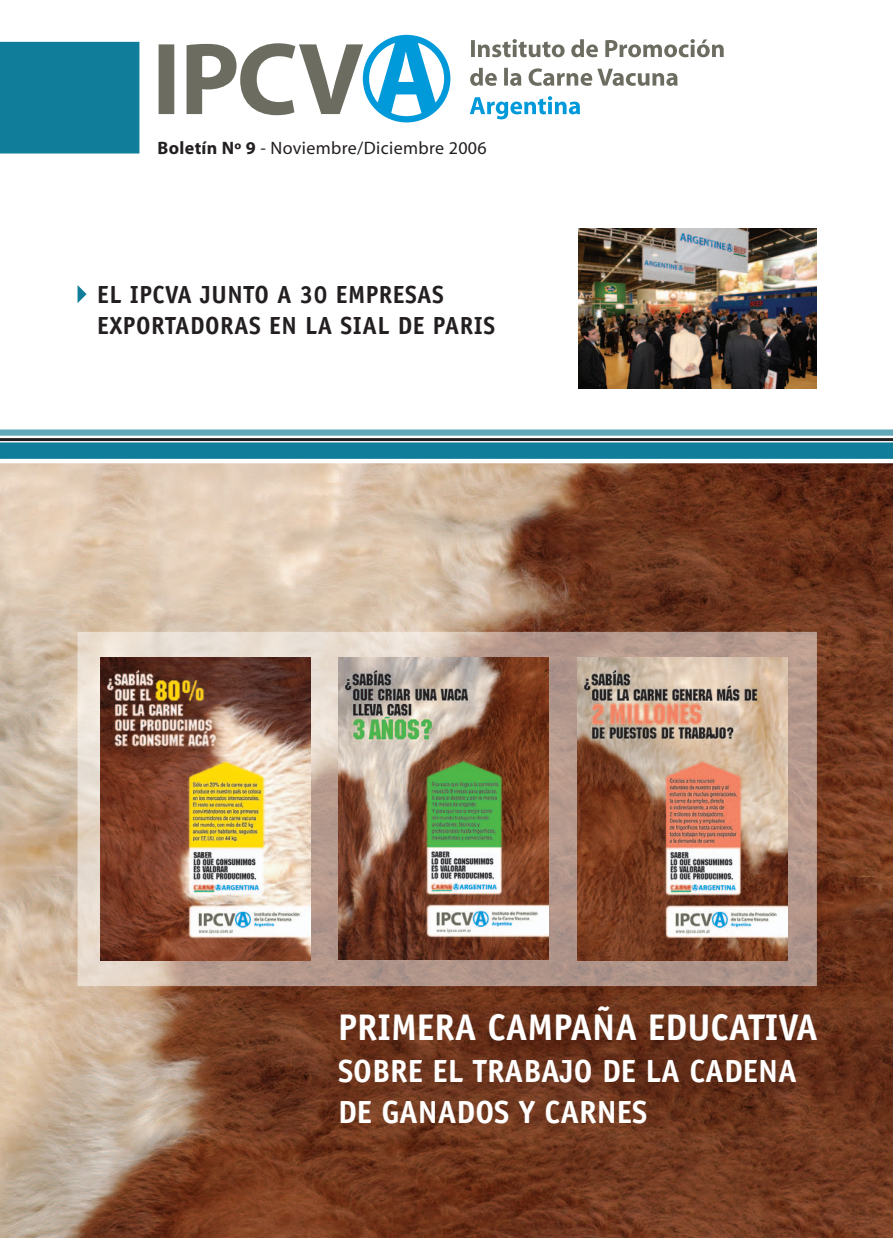
<style>
.page{position:relative;width:893px;height:1238px;background:#fff}
.page>*{position:absolute;margin:0;border:0;box-sizing:border-box;transform-origin:0 0}
.t1{font:700 37.2px "Officina Sans";color:#fff}
.t2{font:700 32.1px/41.5px "Officina Sans";color:#fff}
.t3{font:700 24.75px/31px "Officina Sans";letter-spacing:.02em;color:#231f20}
.t4{font:18px "Myriad";letter-spacing:.02em;color:#231f20}
.s1{font-weight:700}
</style>
<div class="page">
<svg style="left:471px;top:40px;width:4px;height:17px"></svg>
<svg style="left:478px;top:39px;width:87px;height:18px"></svg>
<svg style="left:571px;top:39px;width:27px;height:18px"></svg>
<svg style="left:605px;top:39px;width:119px;height:18px"></svg>
<svg style="left:470px;top:68px;width:27px;height:18px"></svg>
<hr style="left:504px;top:68px;width:4px;height:18px;background:#77766c">
<svg style="left:510px;top:73px;width:11px;height:13px"></svg>
<svg style="left:529px;top:68px;width:149px;height:18px"></svg>
<svg style="left:470px;top:96px;width:110px;height:23px"></svg>
<div style="left:159px;top:44px;width:15px;height:70px;background:#6d6c61"></div>
<svg style="left:187px;top:35px;width:263px;height:87px"></svg>
<div style="left:0;top:42px;width:139px;height:111px;background:#107e9a"></div>
<hr style="left:0;top:438px;width:893px;height:3px;background:#231f20">
<div style="left:0;top:429px;width:893px;height:6px;background:#61a8b8"></div>
<div style="left:0;top:442px;width:893px;height:17px;background:#107e9a"></div>
<img style="left:0;top:463px;width:893px;height:774px">
<svg style="left:78px;top:631px;width:739px;height:355px;background:#c2aa9e"></svg>
<img style="left:338px;top:657px;width:210px;height:302px">
<img style="left:101px;top:657px;width:210px;height:303px">
<img style="left:578px;top:657px;width:210px;height:303px">
<img style="left:579px;top:228px;width:238px;height:160px">
<svg style="left:78px;top:285px;width:9px;height:18px"></svg>
<p class="t4" style="left:157px;top:139px;width:331px"><span class="s1">Boletín Nº 9</span> - Noviembre/Diciembre 2006</p>
<p class="t3" style="left:97px;top:279px;width:400px">EL IPCVA JUNTO A 30 EMPRESAS<br>EXPORTADORAS EN LA SIAL DE PARIS</p>
<h1 class="t1" style="left:338px;top:1004px;width:481px">PRIMERA CAMPAÑA EDUCATIVA</h1>
<p class="t2" style="left:338px;top:1049px;width:460px">SOBRE EL TRABAJO DE LA CADENA<br>DE GANADOS Y CARNES</p>
</div>
